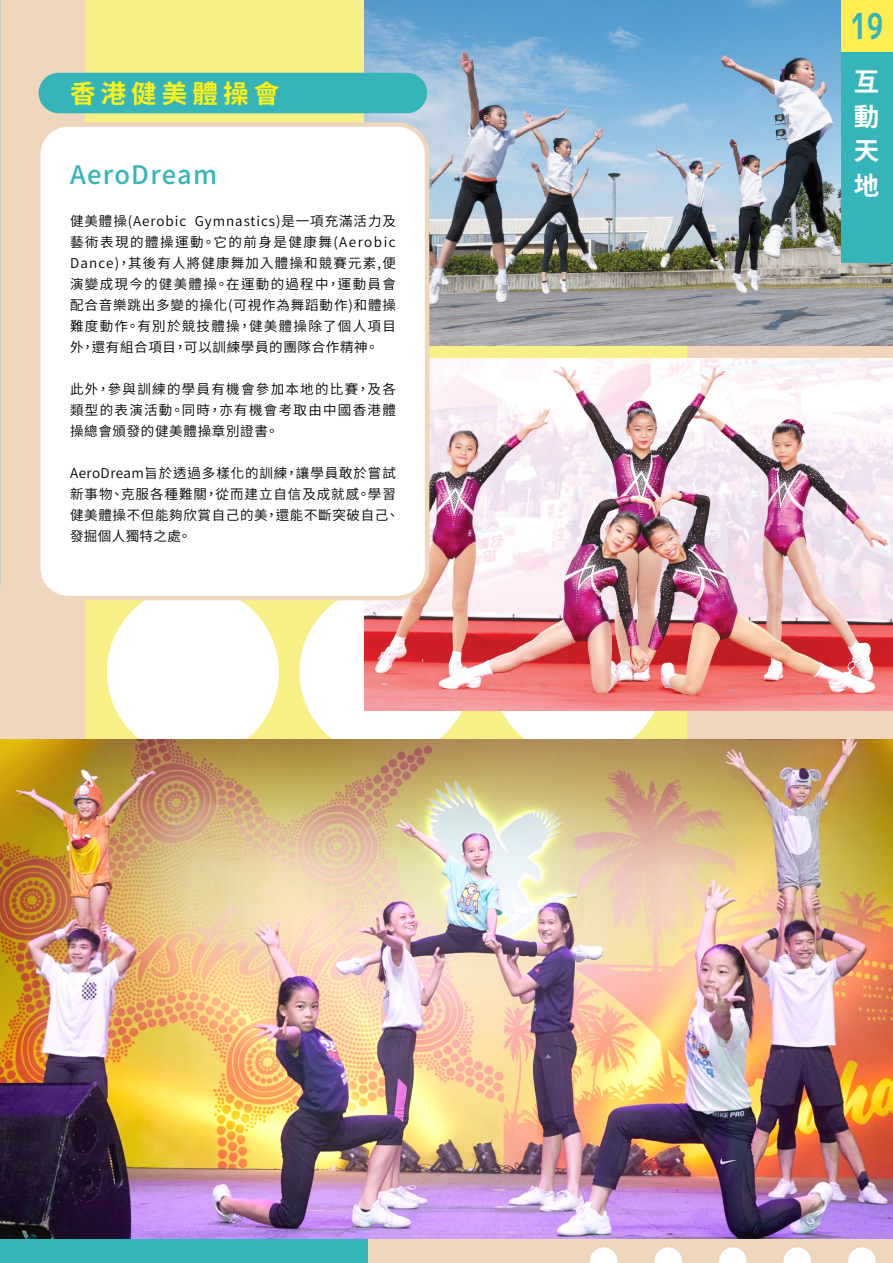
<style>
.page{position:relative;width:893px;height:1263px;background:#efd6bd}
.page>*{position:absolute;margin:0;border:0;box-sizing:border-box;transform-origin:0 0}
.t1{font:35.7px "Senobi Gothic Bold";color:#35b5b9}
.t2{font:500 25.5px "Noto Sans CJ Ktc";letter-spacing:.05em;color:#35b5b9}
.t3{font:700 25.5px "Noto Sans CJ Ktc";letter-spacing:.2em;color:#fff216}
.t4{font:700 25.5px/34.5px "Noto Sans CJ Ktc";color:#fff;text-align:justify}
.t5{font:600 13.5px/21px "Noto Sans CJ Ktc";letter-spacing:.065em;color:#000;text-align:justify}
</style>
<div class="page">
<div style="left:85px;top:0;width:602px;height:750px;background:#f6f086"></div>
<div style="left:107px;top:586px;width:172px;height:172px;background:#fff;border-radius:50%"></div>
<div style="left:300px;top:586px;width:171px;height:172px;background:#fff;border-radius:50%"></div>
<div style="left:492px;top:586px;width:172px;height:172px;background:#fff;border-radius:50%"></div>
<div style="left:0;top:1026px;width:367px;height:237px;background:#35b5b9"></div>
<svg style="left:848px;top:1247px;width:28px;height:16px"></svg>
<svg style="left:783px;top:1247px;width:28px;height:16px"></svg>
<svg style="left:719px;top:1247px;width:27px;height:16px"></svg>
<svg style="left:654px;top:1247px;width:28px;height:16px"></svg>
<svg style="left:590px;top:1247px;width:27px;height:16px"></svg>
<img style="left:0;top:166px;width:1px;height:574px">
<img style="left:0;top:740px;width:893px;height:498px">
<img style="left:364px;top:358px;width:529px;height:352px">
<img style="left:364px;top:0;width:529px;height:345px">
<div style="left:38px;top:124px;width:389px;height:474px;background:#fff;border-radius:30px"></div>
<div style="left:36px;top:122px;width:393px;height:478px;border:4px solid #efd6bd;border-radius:30px"></div>
<div style="left:39px;top:73px;width:388px;height:40px;background:#35b5b9;border-radius:20px"></div>
<div style="left:842px;top:51px;width:51px;height:211px;background:#35b5b9"></div>
<div style="left:842px;top:0;width:51px;height:51px;background:#ffee52"></div>
<h1 class="t1" style="left:848px;top:0;width:40px">19</h1>
<h2 class="t3" style="left:70px;top:79px;width:211px">香港健美體操會</h2>
<h2 class="t4" style="left:854px;top:65px;width:27px">互動天地</h2>
<h2 class="t2" style="left:70px;top:160px;width:148px">AeroDream</h2>
<p class="t5" style="left:70px;top:211px;width:327px">健美體操(Aerobic Gymnastics)是一項充滿活力及藝術表現的體操運動。它的前身是健康舞(Aerobic Dance)，其後有人將健康舞加入體操和競賽元素,便演變成現今的健美體操。在運動的過程中，運動員會配合音樂跳出多變的操化(可視作為舞蹈動作)和體操難度動作。有別於競技體操，健美體操除了個人項目外，還有組合項目，可以訓練學員的團隊合作精神。</p>
<p class="t5" style="left:70px;top:379px;width:327px">此外，參與訓練的學員有機會參加本地的比賽，及各類型的表演活動。同時，亦有機會考取由中國香港體操總會頒發的健美體操章別證書。</p>
<p class="t5" style="left:70px;top:463px;width:331px;text-align:left">AeroDream旨於透過多樣化的訓練，讓學員敢於嘗試新事物、克服各種難關，從而建立自信及成就感。學習健美體操不但能夠欣賞自己的美，還能不斷突破自己、發掘個人獨特之處。</p>
</div>
